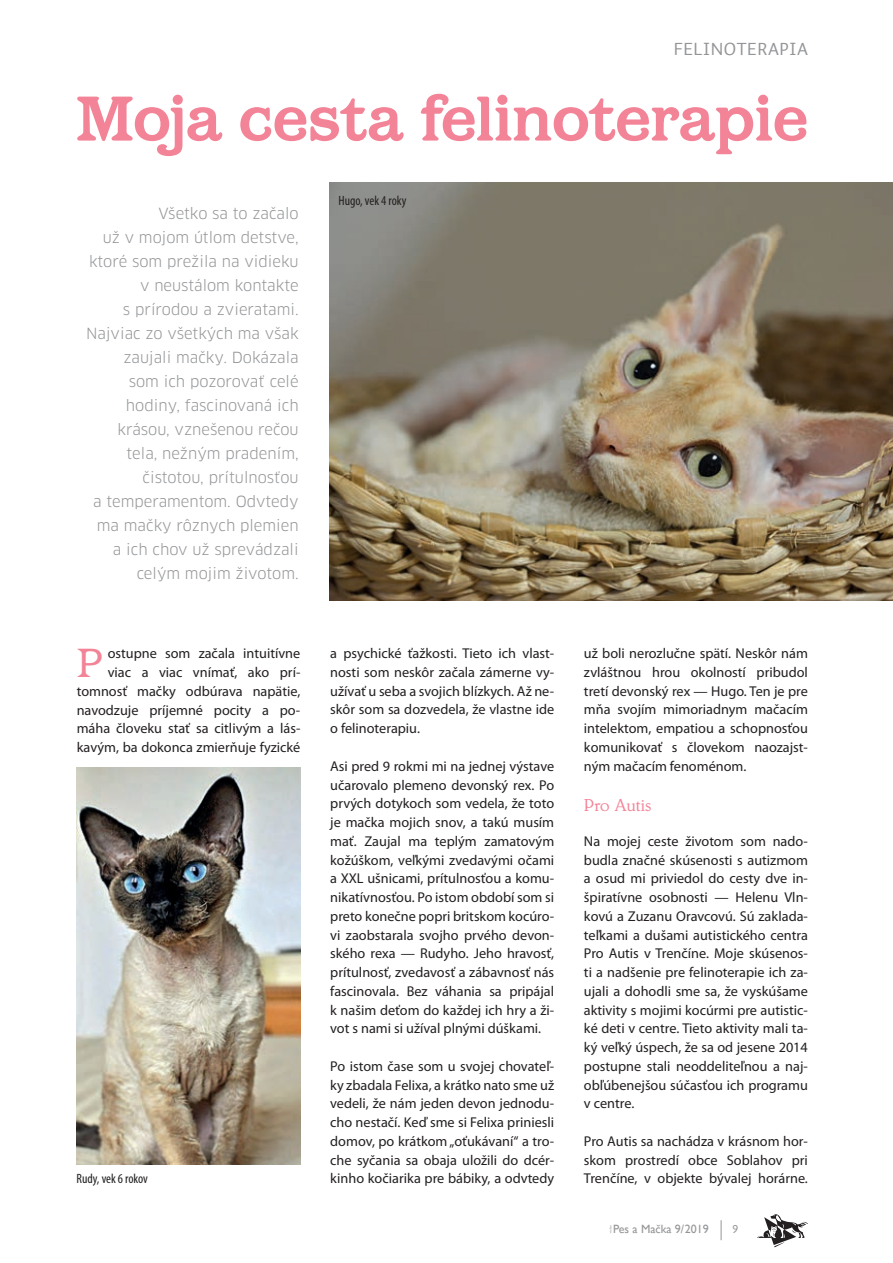
<style>
.page{position:relative;width:893px;height:1263px;background:#fff}
.page>*{position:absolute;margin:0;border:0;box-sizing:border-box;transform-origin:0 0}
.t1{font:700 66px "Barcelona Itc TOT";color:#f38397}
.t2{font:42.3px "Barcelona Itc TOT";color:#f38397}
.t3{font:18px "Auto 1";letter-spacing:.03em;color:#939598}
.t4{font:300 18px "Belwe TOT";color:#f38397}
.t5{font:15px/24px "Clan Pro";color:#939598;text-align:right}
.t6{font:14.25px/18.8px "Myriad Pro";color:#231f20;text-align:justify}
.t7{font:condensed 13.5px "Myriad Pro";color:#231f20}
.t8{font:12px "Gill Sans";color:#939598}
.t9{font:12px "Giltus TOT";color:#939598}
</style>
<div class="page">
<img style="left:330px;top:183px;width:563px;height:417px">
<img style="left:77px;top:768px;width:223px;height:397px">
<svg style="left:757px;top:1214px;width:51px;height:33px"></svg>
<svg style="left:721px;top:1220px;width:1px;height:20px"></svg>
<p class="t3" style="left:674px;top:37px;width:136px">FELINOTERAPIA</p>
<h1 class="t1" style="left:77px;top:80px;width:733px">Moja cesta felinoterapie</h1>
<p class="t5" style="left:86px;top:201px;width:214px">Všetko sa to začalo<br>už v mojom útlom detstve, ktoré som prežila na vidieku v neustálom kontakte<br>s prírodou a zvieratami.<br>Najviac zo všetkých ma však zaujali mačky. Dokázala<br>som ich pozorovať celé hodiny, fascinovaná ich krásou, vznešenou rečou tela, nežným pradením, čistotou, prítulnosťou<br>a temperamentom. Odvtedy ma mačky rôznych plemien a ich chov už sprevádzali celým mojim životom.</p>
<p class="t7" style="left:338px;top:192px;width:69px">Hugo, vek 4 roky</p>
<p class="t6" style="left:77px;top:644px;width:225px;text-align:right">ostupne som začala intuitívne<br>viac a viac vnímať, ako prí‑ tomnosť mačky odbúrava napätie, navodzuje príjemné pocity a po‑ máha človeku stať sa citlivým a lás‑ kavým, ba dokonca zmierňuje fyzické</p>
<p class="t6" style="left:330px;top:644px;width:225px">a psychické ťažkosti. Tieto ich vlast‑ nosti som neskôr začala zámerne vy‑ užívať u seba a svojich blízkych. Až ne‑ skôr som sa dozvedela, že vlastne ide o felinoterapiu.</p>
<p class="t6" style="left:330px;top:756px;width:225px">Asi pred 9 rokmi mi na jednej výstave učarovalo plemeno devonský rex. Po prvých dotykoch som vedela, že toto je mačka mojich snov, a takú musím mať. Zaujal ma teplým zamatovým kožúškom, veľkými zvedavými očami a XXL ušnicami, prítulnosťou a komu‑ nikatívnosťou. Po istom období som si preto konečne popri britskom kocúro‑ vi zaobstarala svojho prvého devon‑ ského rexa — Rudyho. Jeho hravosť, prítulnosť, zvedavosť a zábavnosť nás fascinovala. Bez váhania sa pripájal k našim deťom do každej ich hry a ži‑ vot s nami si užíval plnými dúškami.</p>
<p class="t6" style="left:330px;top:1056px;width:225px">Po istom čase som u svojej chovateľ‑ ky zbadala Felixa, a krátko nato sme už vedeli, že nám jeden devon jednodu‑ cho nestačí. Keď sme si Felixa priniesli domov, po krátkom „oťukávaní“ a tro‑ che syčania sa obaja uložili do dcér‑ kinho kočiarika pre bábiky, a odvtedy</p>
<h2 class="t2" style="left:77px;top:639px;width:27px">P</h2>
<p class="t7" style="left:77px;top:1171px;width:73px">Rudy, vek 6 rokov</p>
<p class="t6" style="left:584px;top:644px;width:225px">už boli nerozlučne spätí. Neskôr nám zvláštnou hrou okolností pribudol tretí devonský rex — Hugo. Ten je pre mňa svojím mimoriadnym mačacím intelektom, empatiou a schopnosťou komunikovať s človekom naozajst‑ ným mačacím fenoménom.</p>
<p class="t4" style="left:584px;top:795px;width:69px">Pro Autis</p>
<p class="t6" style="left:584px;top:831px;width:225px">Na mojej ceste životom som nado‑ budla značné skúsenosti s autizmom a osud mi priviedol do cesty dve in‑ špiratívne osobnosti — Helenu Vln‑ kovú a Zuzanu Oravcovú. Sú zaklada‑ teľkami a dušami autistického centra Pro Autis v Trenčíne. Moje skúsenos‑ ti a nadšenie pre felinoterapie ich za‑ ujali a dohodli sme sa, že vyskúšame aktivity s mojimi kocúrmi pre autistic‑ ké deti v centre. Tieto aktivity mali ta‑ ký veľký úspech, že sa od jesene 2014 postupne stali neoddeliteľnou a naj‑ obľúbenejšou súčasťou ich programu v centre.</p>
<p class="t6" style="left:584px;top:1131px;width:225px">Pro Autis sa nachádza v krásnom hor‑ skom prostredí obce Soblahov pri Trenčíne, v objekte bývalej horárne.</p>
<p class="t8" style="left:613px;top:1222px;width:97px">Pes a Mačka 9/2019</p>
<p class="t9" style="left:732px;top:1222px;width:8px">9</p>
</div>
